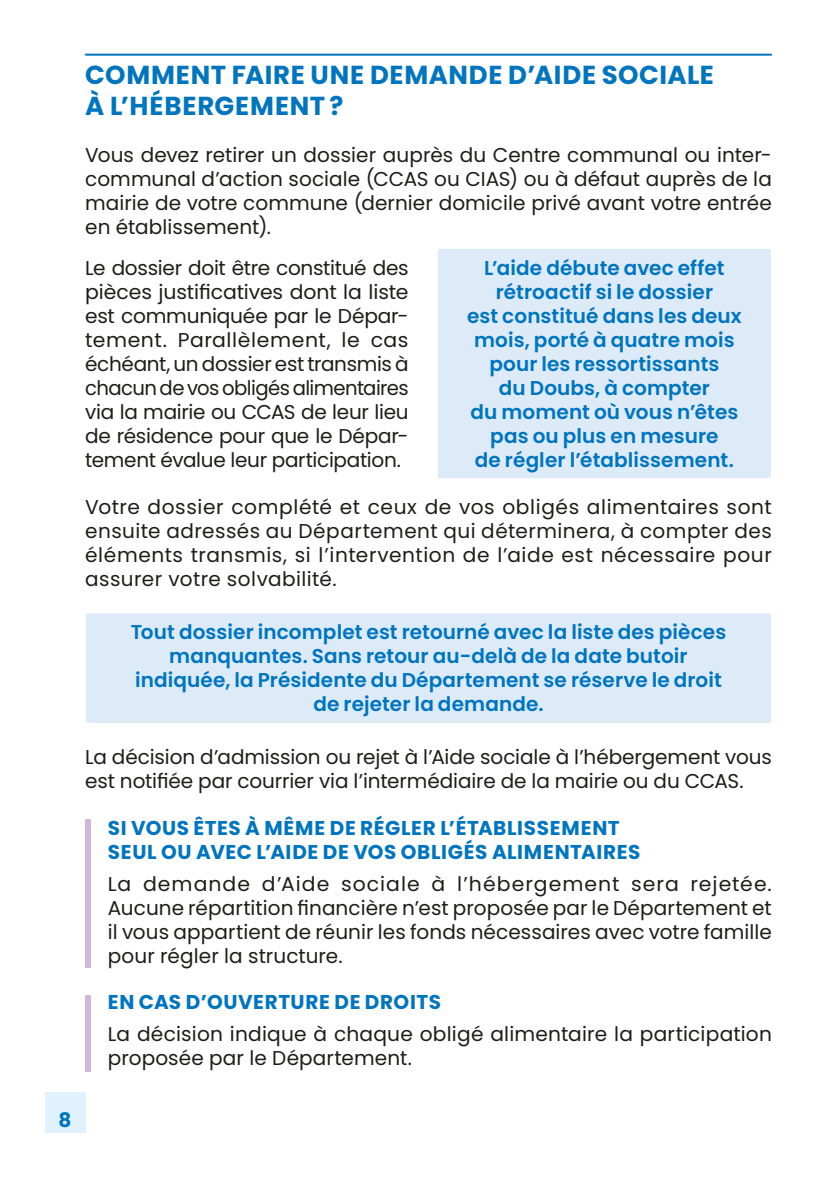
<style>
.page{position:relative;width:840px;height:1191px;background:#fff}
.page>*{position:absolute;margin:0;border:0;box-sizing:border-box;transform-origin:0 0}
.t1{font:700 26px/31.2px "Poppins";letter-spacing:.025em;color:#0075bf}
.t2{font:20px/24px "Poppins";color:#1d1d1b;text-align:justify}
.bloc{font:600 20px/24px "Poppins";letter-spacing:.005em;color:#0075bf;text-align:center}
.t3{font:700 20px/24px "Poppins";letter-spacing:.03em;color:#0075bf}
</style>
<div class="page">
<div style="left:45px;top:1091px;width:40px;height:41px;background:#e0f2fd"></div>
<hr style="left:85px;top:54px;width:686px;height:2px;background:#0075bf">
<div style="left:439px;top:250px;width:330px;height:227px;background:#ddebf9"></div>
<div style="left:436px;top:247px;width:336px;height:233px;border:2px solid #fff;border-radius:2px"></div>
<div style="left:87px;top:614px;width:682px;height:108px;background:#ddebf9"></div>
<div style="left:84px;top:611px;width:688px;height:114px;border:2px solid #fff;border-radius:2px"></div>
<div style="left:85px;top:819px;width:5px;height:149px;background:#d1b8da"></div>
<div style="left:85px;top:995px;width:5px;height:76px;background:#d1b8da"></div>
<p class="t1" style="left:85px;top:59px;width:630px">COMMENT FAIRE UNE DEMANDE D’AIDE SOCIALE<br>À L’HÉBERGEMENT ?</p>
<p class="t2" style="left:85px;top:143px;width:688px">Vous devez retirer un dossier auprès du Centre communal ou inter&shy;communal d’action sociale (CCAS ou CIAS) ou à défaut auprès de la mairie de votre commune (dernier domicile privé avant votre entrée en établissement).</p>
<p class="t2" style="left:85px;top:256px;width:325px">Le dossier doit être constitué des pièces justificatives dont la liste est communiquée par le Dépar&shy;tement. Parallèlement, le cas échéant, un dossier est transmis à chacun de vos obligés alimentaires via la mairie ou CCAS de leur lieu de résidence pour que le Dépar&shy;tement évalue leur participation.</p>
<p class="t2" style="left:85px;top:495px;width:687px">Votre dossier complété et ceux de vos obligés alimentaires sont ensuite adressés au Département qui déterminera, à compter des éléments transmis, si l’intervention de l’aide est nécessaire pour assurer votre solvabilité.</p>
<p class="bloc" style="left:467px;top:256px;width:276px">L’aide débute avec effet rétroactif si le dossier<br>est constitué dans les deux mois, porté à quatre mois pour les ressortissants<br>du Doubs, à compter<br>du moment où vous n’êtes pas ou plus en mesure<br>de régler l’établissement.</p>
<p class="bloc" style="left:131px;top:620px;width:596px">Tout dossier incomplet est retourné avec la liste des pièces manquantes. Sans retour au-delà de la date butoir indiquée, la Présidente du Département se réserve le droit de rejeter la demande.</p>
<p class="t2" style="left:85px;top:745px;width:687px">La décision d’admission ou rejet à l’Aide sociale à l’hébergement vous est notifiée par courrier via l’intermédiaire de la mairie ou du CCAS.</p>
<h4 class="t3" style="left:108px;top:815px;width:534px">SI VOUS ÊTES À MÊME DE RÉGLER L’ÉTABLISSEMENT<br>SEUL OU AVEC L’AIDE DE VOS OBLIGÉS ALIMENTAIRES</h4>
<p class="t2" style="left:108px;top:871px;width:665px">La demande d’Aide sociale à l’hébergement sera rejetée.<br>Aucune répartition financière n’est proposée par le Département et il vous appartient de réunir les fonds nécessaires avec votre famille pour régler la structure.</p>
<h4 class="t3" style="left:108px;top:990px;width:334px">EN CAS D’OUVERTURE DE DROITS</h4>
<p class="t2" style="left:108px;top:1022px;width:665px">La décision indique à chaque obligé alimentaire la participation proposée par le Département.</p>
<p class="t3" style="left:59px;top:1108px;width:14px">8</p>
</div>
